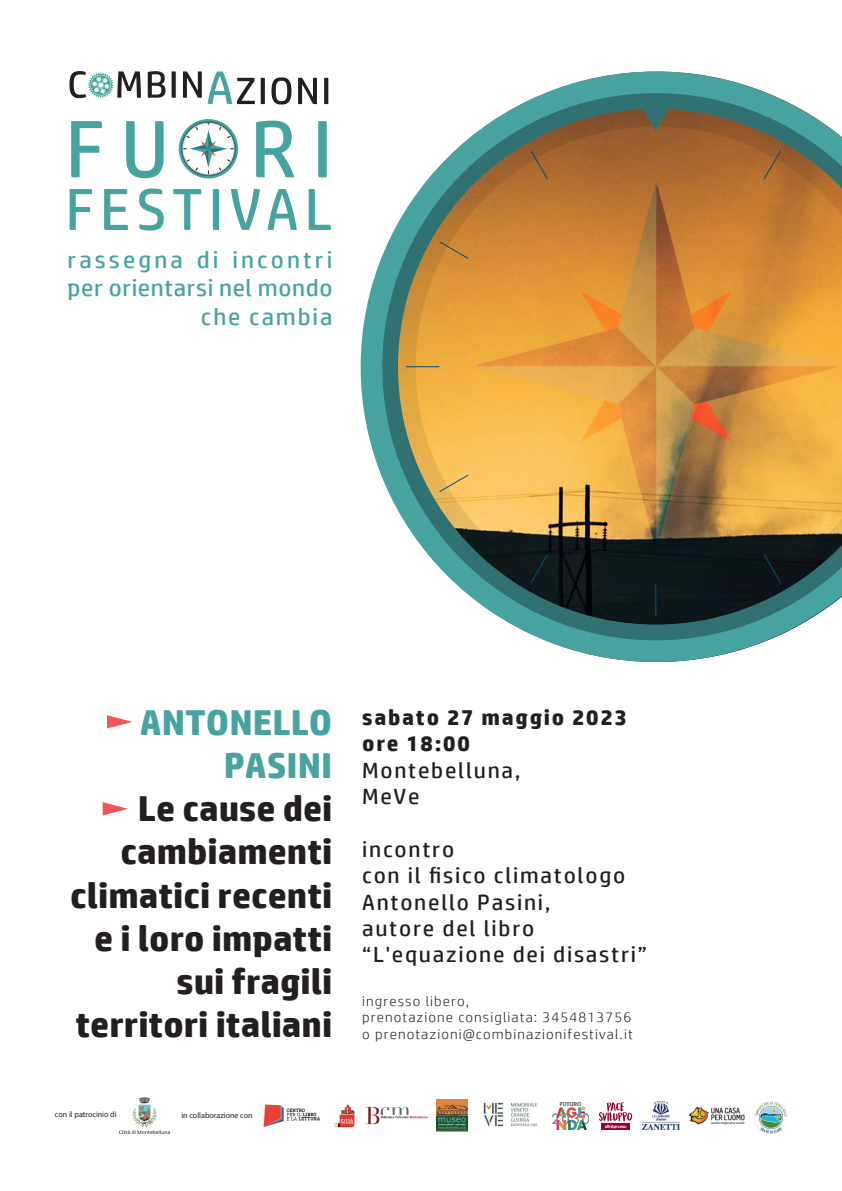
<style>
.page{position:relative;width:842px;height:1191px;background:#fff}
.page>*{position:absolute;margin:0;border:0;box-sizing:border-box;transform-origin:0 0}
.t1{font:81px "HP Simplified";color:#47a39f}
.t2{font:58.9px "HP Simplified";letter-spacing:.1em;color:#47a39f}
.t3{font:700 36px/43.2px "HP Simplified";color:#231f20;text-align:right;scale:1.05 1}
.t4{font:700 36px/43.2px "HP Simplified";color:#47a39f;text-align:right;scale:1.05 1}
.t5{font:23.6px/28.3px "HP Simplified";letter-spacing:.075em;color:#47a39f;text-align:right;scale:1.05 1}
.t6{font:22px/26.4px "HP Simplified";letter-spacing:.075em;color:#231f20;scale:1.05 1}
.t7{font:700 22px/26.4px "HP Simplified";letter-spacing:.075em;color:#231f20;scale:1.05 1}
.t8{font:300 14px/16.8px "HP Simplified";letter-spacing:.075em;color:#231f20;scale:1.05 1}
.t9{font:8px "Myriad Pro";color:#231f20}
</style>
<div class="page">
<svg style="left:361px;top:71px;width:408px;height:591px"></svg>
<svg style="left:382px;top:93px;width:460px;height:547px"></svg>
<hr style="left:406px;top:366px;width:33px;height:1px;background:#065077">
<hr style="left:655px;top:583px;width:1px;height:33px;background:#065077">
<svg style="left:438px;top:149px;width:403px;height:435px"></svg>
<svg style="left:179px;top:119px;width:59px;height:59px"></svg>
<svg style="left:107px;top:715px;width:26px;height:13px"></svg>
<svg style="left:103px;top:802px;width:25px;height:13px"></svg>
<svg style="left:69px;top:71px;width:72px;height:27px"></svg>
<svg style="left:148px;top:71px;width:17px;height:27px"></svg>
<svg style="left:172px;top:71px;width:4px;height:27px"></svg>
<svg style="left:183px;top:71px;width:19px;height:27px"></svg>
<svg style="left:208px;top:71px;width:47px;height:33px"></svg>
<svg style="left:261px;top:78px;width:4px;height:26px"></svg>
<svg style="left:271px;top:77px;width:20px;height:28px"></svg>
<svg style="left:298px;top:78px;width:19px;height:26px"></svg>
<svg style="left:324px;top:78px;width:4px;height:26px"></svg>
<img style="left:263px;top:1104px;width:92px;height:24px">
<div style="left:601px;top:1123px;width:29px;height:7px;background:#94012c"></div>
<svg style="left:599px;top:1102px;width:33px;height:26px"></svg>
<svg style="left:366px;top:1106px;width:62px;height:18px"></svg>
<img style="left:120px;top:1097px;width:50px;height:37px">
<img style="left:642px;top:1101px;width:38px;height:28px">
<img style="left:689px;top:1106px;width:56px;height:19px">
<img style="left:483px;top:1102px;width:55px;height:25px">
<img style="left:436px;top:1099px;width:32px;height:32px">
<img style="left:553px;top:1103px;width:36px;height:26px">
<img style="left:754px;top:1101px;width:33px;height:32px">
<h1 class="t1" style="left:65px;top:103px;width:268px">FU RI</h1>
<h2 class="t2" style="left:65px;top:176px;width:268px">FESTIVAL</h2>
<p class="t5" style="left:68px;top:245px;width:254px">rassegna di incontri per orientarsi nel mondo che cambia</p>
<h3 class="t4" style="left:140px;top:700px;width:185px">ANTONELLO<br>PASINI</h3>
<h3 class="t3" style="left:70px;top:786px;width:251px">Le cause dei cambiamenti climatici recenti e i loro impatti sui fragili territori italiani</h3>
<p class="t9" style="left:55px;top:1109px;width:63px">con il patrocinio di</p>
<p class="t9" style="left:181px;top:1110px;width:73px">in collaborazione con</p>
<p class="t7" style="left:362px;top:703px;width:254px">sabato 27 maggio 2023 ore 18:00</p>
<p class="t6" style="left:362px;top:756px;width:152px">Montebelluna,<br>MeVe</p>
<p class="t6" style="left:362px;top:835px;width:273px">incontro<br>con il fisico climatologo<br>Antonello Pasini,<br>autore del libro “L'equazione dei disastri”</p>
<p class="t8" style="left:362px;top:992px;width:259px">ingresso libero,<br>prenotazione consigliata: 3454813756 o prenotazioni@combinazionifestival.it</p>
</div>
